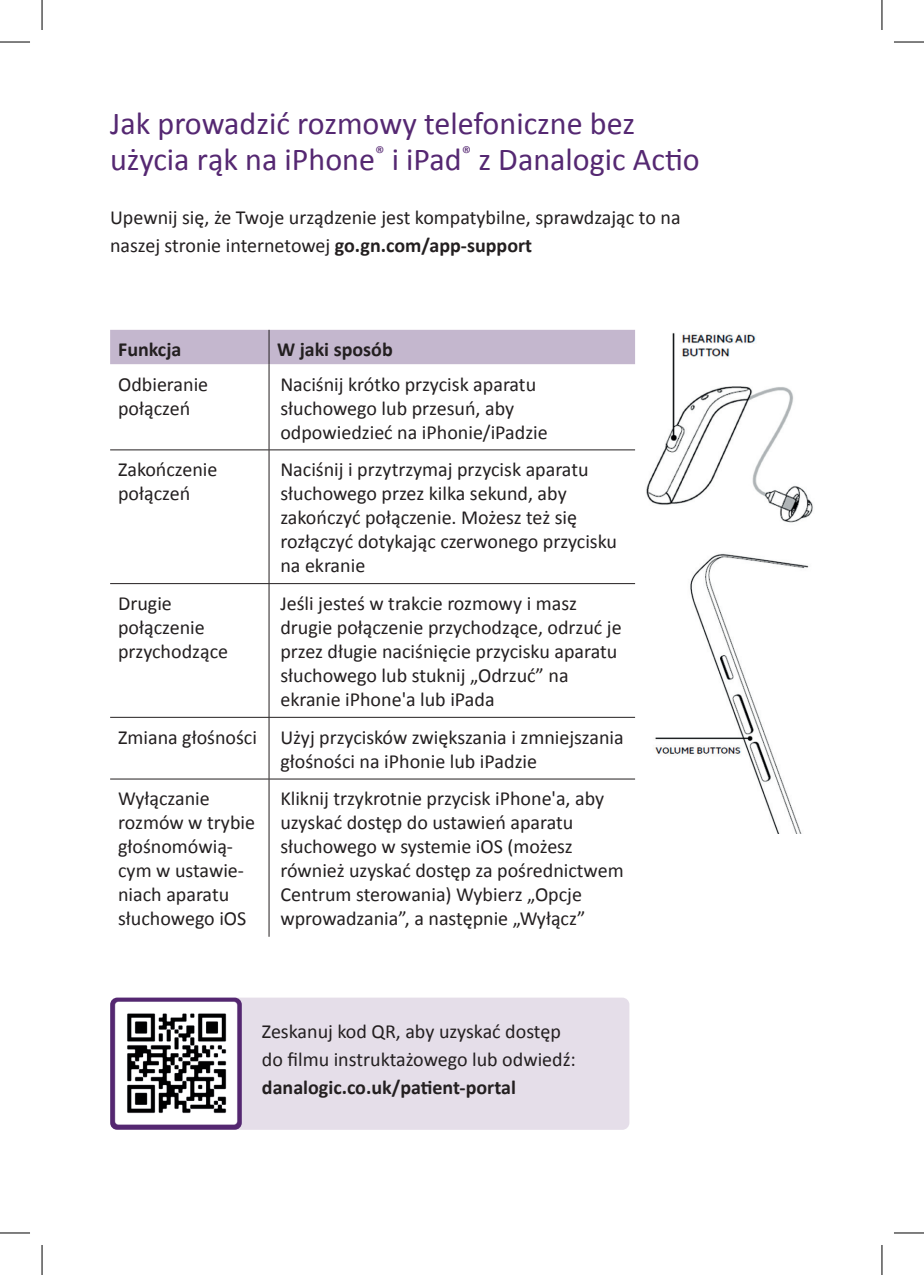
<style>
.page{position:relative;width:924px;height:1275px;background:#fff}
.page>*{position:absolute;margin:0;border:0;box-sizing:border-box;transform-origin:0 0}
.Body_10_13{font:32px/36px "Calibri";color:#552872}
.t1{font:20px/24px "Calibri";color:#231f20}
.t2{font:700 20px "Calibri";color:#231f20}
.s1{font-weight:700}
</style>
<div class="page">
<div style="left:110px;top:997px;width:519px;height:132px;background:#e5dee9;border-radius:7px"></div>
<div style="left:110px;top:330px;width:524px;height:34px;background:#c4b7ce"></div>
<hr style="left:268px;top:330px;width:1px;height:34px;background:#231f20">
<hr style="left:268px;top:364px;width:1px;height:85px;background:#231f20">
<hr style="left:110px;top:449px;width:159px;height:1px;background:#231f20">
<hr style="left:269px;top:449px;width:365px;height:1px;background:#231f20">
<hr style="left:268px;top:450px;width:1px;height:133px;background:#231f20">
<hr style="left:110px;top:583px;width:159px;height:1px;background:#231f20">
<hr style="left:269px;top:583px;width:365px;height:1px;background:#231f20">
<hr style="left:268px;top:584px;width:1px;height:133px;background:#231f20">
<hr style="left:110px;top:717px;width:159px;height:1px;background:#231f20">
<hr style="left:269px;top:717px;width:365px;height:1px;background:#231f20">
<hr style="left:268px;top:717px;width:1px;height:62px;background:#231f20">
<hr style="left:110px;top:778px;width:159px;height:1px;background:#231f20">
<hr style="left:269px;top:778px;width:365px;height:1px;background:#231f20">
<hr style="left:268px;top:779px;width:1px;height:157px;background:#231f20">
<img style="left:646px;top:333px;width:167px;height:190px">
<img style="left:655px;top:553px;width:154px;height:280px">
<img style="left:110px;top:997px;width:132px;height:132px">
<hr style="left:0;top:42px;width:30px;height:1px;background:#000">
<hr style="left:893px;top:42px;width:30px;height:1px;background:#000">
<hr style="left:0;top:1232px;width:30px;height:1px;background:#000">
<hr style="left:893px;top:1232px;width:30px;height:1px;background:#000">
<hr style="left:42px;top:0;width:1px;height:30px;background:#000">
<hr style="left:42px;top:1245px;width:1px;height:30px;background:#000">
<hr style="left:881px;top:0;width:1px;height:30px;background:#000">
<hr style="left:881px;top:1245px;width:1px;height:30px;background:#000">
<p class="Body_10_13" style="left:110px;top:104px;width:591px">Jak prowadzić rozmowy telefoniczne bez użycia rąk na iPhone<sup>®</sup> i iPad<sup>®</sup> z Danalogic Actio</p>
<p class="t1" style="left:110px;top:202px;width:571px;line-height:28px">Upewnij się, że Twoje urządzenie jest kompatybilne, sprawdzając to na naszej stronie internetowej <span class="s1">go.gn.com/app-support</span></p>
<p class="t2" style="left:118px;top:337px;width:65px">Funkcja</p>
<p class="t2" style="left:277px;top:337px;width:117px">W jaki sposób</p>
<p class="t1" style="left:118px;top:371px;width:91px">Odbieranie połączeń</p>
<p class="t1" style="left:280px;top:371px;width:269px">Naciśnij krótko przycisk aparatu słuchowego lub przesuń, aby odpowiedzieć na iPhonie/iPadzie</p>
<p class="t1" style="left:118px;top:456px;width:101px">Zakończenie połączeń</p>
<p class="t1" style="left:280px;top:456px;width:338px">Naciśnij i przytrzymaj przycisk aparatu słuchowego przez kilka sekund, aby zakończyć połączenie. Możesz też się rozłączyć dotykając czerwonego przycisku na ekranie</p>
<p class="t1" style="left:118px;top:590px;width:111px">Drugie połączenie przychodzące</p>
<p class="t1" style="left:280px;top:590px;width:342px">Jeśli jesteś w trakcie rozmowy i masz drugie połączenie przychodzące, odrzuć je przez długie naciśnięcie przycisku aparatu słuchowego lub stuknij „Odrzuć” na ekranie iPhone'a lub iPada</p>
<p class="t1" style="left:118px;top:724px;width:140px">Zmiana głośności</p>
<p class="t1" style="left:280px;top:724px;width:344px">Użyj przycisków zwiększania i zmniejszania głośności na iPhonie lub iPadzie</p>
<p class="t1" style="left:118px;top:786px;width:138px">Wyłączanie rozmów w trybie głośnomówią&shy;cym w ustawie&shy;niach aparatu słuchowego iOS</p>
<p class="t1" style="left:280px;top:786px;width:345px">Kliknij trzykrotnie przycisk iPhone'a, aby uzyskać dostęp do ustawień aparatu słuchowego w systemie iOS (możesz również uzyskać dostęp za pośrednictwem Centrum sterowania) Wybierz „Opcje wprowadzania”, a następnie „Wyłącz”</p>
<p class="t1" style="left:262px;top:1016px;width:315px;line-height:28px">Zeskanuj kod QR, aby uzyskać dostęp do filmu instruktażowego lub odwiedź: <span class="s1">danalogic.co.uk/patient-portal</span></p>
</div>
